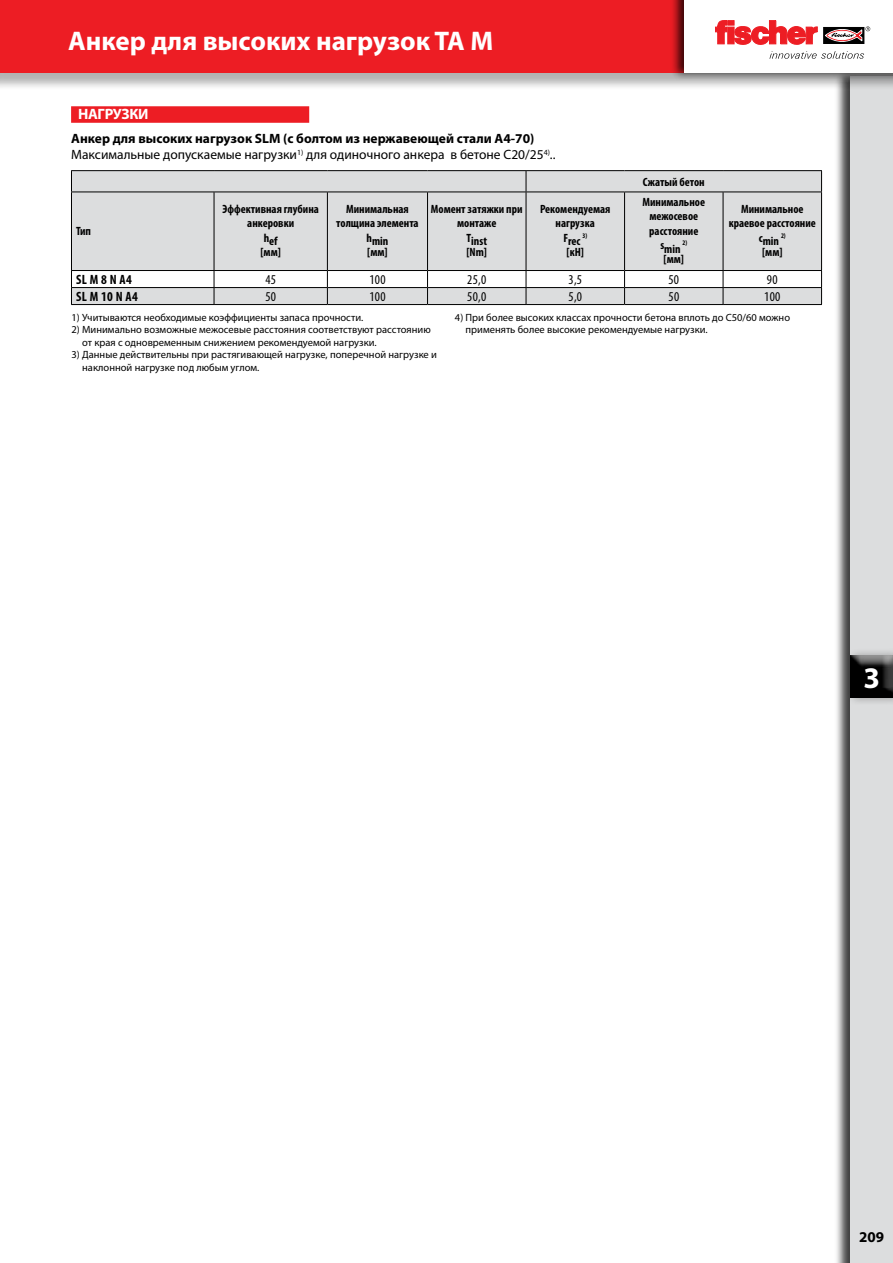
<style>
.page{position:relative;width:893px;height:1263px;background:#fff}
.page>*{position:absolute;margin:0;border:0;box-sizing:border-box;transform-origin:0 0}
.t1{font:700 30px "Myriad Pro";color:#fff}
.t2{font:700 27px "Myriad Pro";color:#fff}
.t3{font:700 15px "Myriad Pro";letter-spacing:-.02em;color:#fff}
.t4{font:700 15px "Myriad Pro";color:#000}
.t5{font:13.5px/16.2px "Myriad Pro";color:#000}
.t6{font:condensed 13.5px "Myriad Pro";letter-spacing:.025em;color:#000}
.t7{font:700 condensed 13.5px "Myriad Pro";letter-spacing:.025em;color:#000}
.t8{font:700 condensed 12px/14.4px "Myriad Pro";color:#000;text-align:center}
.t9{font:10.5px/12.6px "Myriad Pro";color:#000}
.t10{font:700 condensed 6.9px "Myriad Pro";color:#000}
.s1{font-weight:700}
</style>
<div class="page">
<div style="left:834px;top:68px;width:59px;height:1195px;background:#000;opacity:.75"></div>
<div style="left:850px;top:76px;width:43px;height:1187px;background:#dcddde"></div>
<div style="left:0;top:0;width:893px;height:91px;background:#000;opacity:.3"></div>
<div style="left:0;top:0;width:893px;height:72px;background:#ed1d24"></div>
<div style="left:670px;top:0;width:223px;height:81px;background:#000;opacity:.75"></div>
<div style="left:685px;top:0;width:208px;height:72px;background:#fff"></div>
<svg style="left:823px;top:27px;width:41px;height:17px"></svg>
<svg style="left:715px;top:21px;width:102px;height:24px"></svg>
<svg style="left:825px;top:26px;width:45px;height:15px"></svg>
<svg style="left:769px;top:51px;width:95px;height:8px"></svg>
<div style="left:846px;top:647px;width:47px;height:59px;background:#000;opacity:.3"></div>
<div style="left:850px;top:655px;width:43px;height:45px;background:#000;opacity:.75"></div>
<svg style="left:72px;top:171px;width:749px;height:134px;fill:#dcddde"></svg>
<svg style="left:327px;top:271px;width:1px;height:33px"></svg>
<svg style="left:427px;top:271px;width:1px;height:33px"></svg>
<svg style="left:526px;top:271px;width:1px;height:33px"></svg>
<svg style="left:624px;top:271px;width:1px;height:33px"></svg>
<svg style="left:723px;top:271px;width:1px;height:33px"></svg>
<svg style="left:214px;top:271px;width:1px;height:33px"></svg>
<hr style="left:71px;top:170px;width:143px;height:1px;background:#000">
<svg style="left:71px;top:171px;width:1px;height:21px"></svg>
<hr style="left:214px;top:170px;width:113px;height:1px;background:#000">
<hr style="left:327px;top:170px;width:100px;height:1px;background:#000">
<hr style="left:427px;top:170px;width:99px;height:1px;background:#000">
<hr style="left:526px;top:170px;width:98px;height:1px;background:#000">
<svg style="left:526px;top:171px;width:1px;height:21px"></svg>
<hr style="left:625px;top:170px;width:98px;height:1px;background:#000">
<hr style="left:723px;top:170px;width:99px;height:1px;background:#000">
<svg style="left:821px;top:171px;width:1px;height:21px"></svg>
<hr style="left:71px;top:192px;width:143px;height:1px;background:#000">
<hr style="left:71px;top:192px;width:1px;height:78px;background:#000">
<hr style="left:214px;top:192px;width:113px;height:1px;background:#000">
<hr style="left:214px;top:192px;width:1px;height:78px;background:#000">
<hr style="left:327px;top:192px;width:100px;height:1px;background:#000">
<hr style="left:327px;top:192px;width:1px;height:78px;background:#000">
<hr style="left:427px;top:192px;width:99px;height:1px;background:#000">
<hr style="left:427px;top:192px;width:1px;height:78px;background:#000">
<hr style="left:526px;top:192px;width:98px;height:1px;background:#000">
<hr style="left:526px;top:192px;width:1px;height:78px;background:#000">
<hr style="left:625px;top:192px;width:98px;height:1px;background:#000">
<hr style="left:624px;top:192px;width:1px;height:78px;background:#000">
<hr style="left:723px;top:192px;width:99px;height:1px;background:#000">
<hr style="left:723px;top:192px;width:1px;height:78px;background:#000">
<hr style="left:821px;top:192px;width:1px;height:78px;background:#000">
<hr style="left:71px;top:270px;width:143px;height:1px;background:#000">
<hr style="left:214px;top:270px;width:113px;height:1px;background:#000">
<hr style="left:327px;top:270px;width:100px;height:1px;background:#000">
<hr style="left:427px;top:270px;width:99px;height:1px;background:#000">
<hr style="left:526px;top:270px;width:98px;height:1px;background:#000">
<hr style="left:625px;top:270px;width:98px;height:1px;background:#000">
<hr style="left:723px;top:270px;width:99px;height:1px;background:#000">
<hr style="left:71px;top:287px;width:143px;height:1px;background:#000">
<svg style="left:71px;top:271px;width:1px;height:33px"></svg>
<hr style="left:214px;top:287px;width:113px;height:1px;background:#000">
<hr style="left:327px;top:287px;width:100px;height:1px;background:#000">
<hr style="left:427px;top:287px;width:99px;height:1px;background:#000">
<hr style="left:526px;top:287px;width:98px;height:1px;background:#000">
<hr style="left:625px;top:287px;width:98px;height:1px;background:#000">
<hr style="left:723px;top:287px;width:99px;height:1px;background:#000">
<svg style="left:821px;top:271px;width:1px;height:33px"></svg>
<hr style="left:71px;top:304px;width:143px;height:1px;background:#000">
<hr style="left:214px;top:304px;width:113px;height:1px;background:#000">
<hr style="left:327px;top:304px;width:100px;height:1px;background:#000">
<hr style="left:427px;top:304px;width:99px;height:1px;background:#000">
<hr style="left:526px;top:304px;width:98px;height:1px;background:#000">
<hr style="left:625px;top:304px;width:98px;height:1px;background:#000">
<hr style="left:723px;top:304px;width:99px;height:1px;background:#000">
<div style="left:71px;top:106px;width:238px;height:17px;background:#ed1d24"></div>
<h2 class="t2" style="left:68px;top:23px;width:427px">Анкер для высоких нагрузок TA M</h2>
<h3 class="t3" style="left:78px;top:105px;width:72px">НАГРУЗКИ</h3>
<p class="t5" style="left:71px;top:130px;width:486px"><span class="s1">Анкер для высоких нагрузок SLM (с болтом из нержавеющей стали A4-70)<br></span>Максимальные допускаемые нагрузки<sup>1)</sup> для одиночного анкера в бетоне C20/25<sup>4)</sup>..</p>
<p class="t8" style="left:76px;top:223px;width:16px">Тип</p>
<p class="t8" style="left:222px;top:202px;width:98px">Эффективная глубина анкеровки</p>
<p class="t8" style="left:260px;top:236px;width:22px;line-height:10.8px;text-align:left">hef [мм]</p>
<p class="t8" style="left:336px;top:202px;width:84px">Минимальная толщина элемента</p>
<p class="t8" style="left:367px;top:236px;width:23px;line-height:10.8px;text-align:left">hmin [мм]</p>
<p class="t8" style="left:431px;top:202px;width:93px">Момент затяжки при монтаже</p>
<p class="t8" style="left:466px;top:236px;width:22px;line-height:10.8px;text-align:left">Tinst [Nm]</p>
<p class="t8" style="left:540px;top:202px;width:72px">Рекомендуемая нагрузка</p>
<p class="t8" style="left:563px;top:234px;width:19px">Frec</p>
<p class="t10" style="left:582px;top:231px;width:6px">3)</p>
<p class="t8" style="left:567px;top:245px;width:19px">[кН]</p>
<p class="t8" style="left:643px;top:174px;width:63px">Сжатый бетон</p>
<p class="t8" style="left:642px;top:194px;width:64px">Минимальное межосевое расстояние</p>
<p class="t8" style="left:660px;top:241px;width:22px">smin</p>
<p class="t10" style="left:682px;top:238px;width:6px">2)</p>
<p class="t8" style="left:664px;top:252px;width:22px">[мм]</p>
<p class="t8" style="left:729px;top:202px;width:89px">Минимальное краевое расстояние</p>
<p class="t8" style="left:759px;top:234px;width:22px">cmin</p>
<p class="t10" style="left:781px;top:231px;width:6px">2)</p>
<p class="t8" style="left:762px;top:245px;width:22px">[мм]</p>
<p class="t7" style="left:76px;top:271px;width:57px">SL M 8 N A4</p>
<p class="t6" style="left:265px;top:271px;width:12px">45</p>
<p class="t6" style="left:369px;top:271px;width:18px">100</p>
<p class="t6" style="left:467px;top:271px;width:21px">25,0</p>
<p class="t6" style="left:568px;top:271px;width:15px">3,5</p>
<p class="t6" style="left:668px;top:271px;width:12px">50</p>
<p class="t6" style="left:767px;top:271px;width:12px">90</p>
<p class="t7" style="left:76px;top:288px;width:63px">SL M 10 N A4</p>
<p class="t6" style="left:265px;top:288px;width:12px">50</p>
<p class="t6" style="left:369px;top:288px;width:18px">100</p>
<p class="t6" style="left:467px;top:288px;width:21px">50,0</p>
<p class="t6" style="left:568px;top:288px;width:15px">5,0</p>
<p class="t6" style="left:668px;top:288px;width:12px">50</p>
<p class="t6" style="left:764px;top:288px;width:18px">100</p>
<p class="t9" style="left:72px;top:311px;width:293px">1) Учитываются необходимые коэффициенты запаса прочности.</p>
<p class="t9" style="left:82px;top:323px;width:350px;text-indent:-11px">2) Минимально возможные межосевые расстояния соответствуют расстоянию от края с одновременным снижением рекомендуемой нагрузки.</p>
<p class="t9" style="left:82px;top:348px;width:356px;text-indent:-11px">3) Данные действительны при растягивающей нагрузке, поперечной нагрузке и наклонной нагрузке под любым углом.</p>
<p class="t9" style="left:466px;top:311px;width:326px;text-indent:-11px">4) При более высоких классах прочности бетона вплоть до C50/60 можно применять более высокие рекомендуемые нагрузки.</p>
<h1 class="t1" style="left:863px;top:658px;width:18px">3</h1>
<h3 class="t4" style="left:859px;top:1227px;width:26px">209</h3>
</div>
